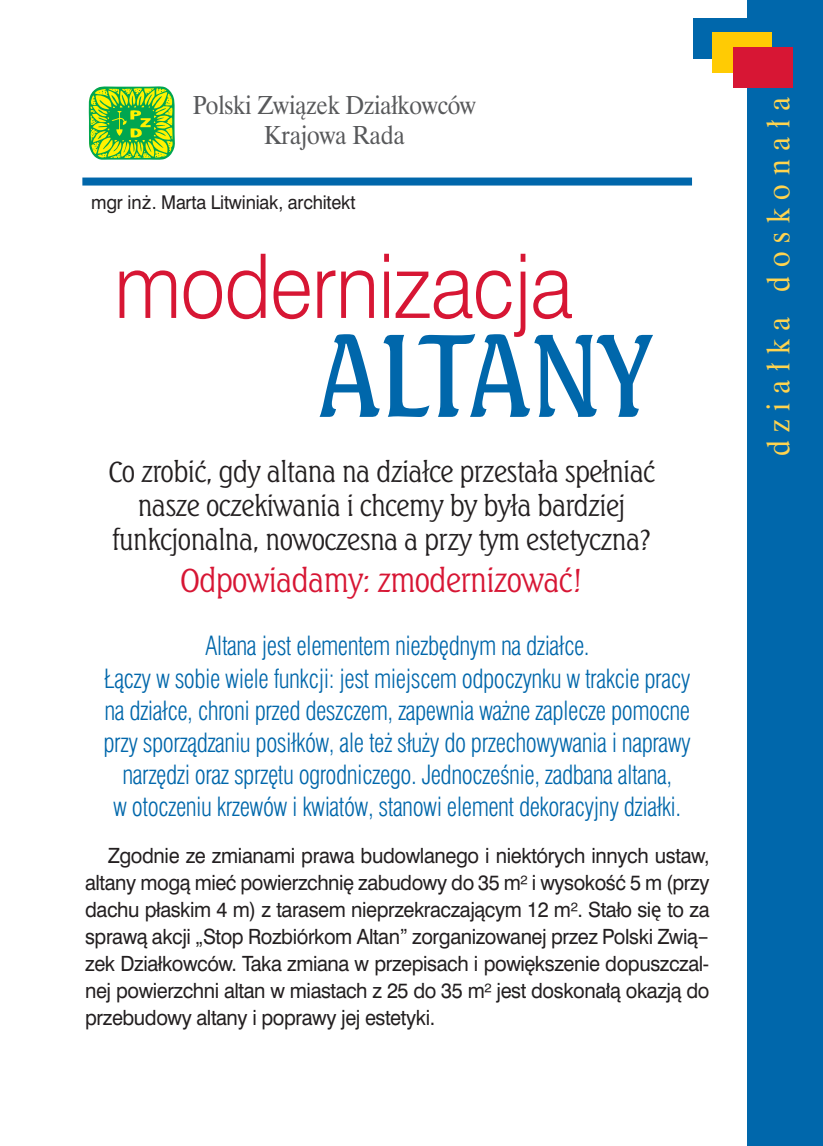
<style>
.page{position:relative;width:823px;height:1146px;background:#fff}
.page>*{position:absolute;margin:0;border:0;box-sizing:border-box;transform-origin:0 0}
.t1{font:500 113.4px "Seagull PL";letter-spacing:-.01em;color:#0067ab;scale:.9 1}
.t2{font:300 89.2px "Swiss 721 PL";letter-spacing:-.01em;color:#d71634;scale:.9 1}
.t3{font:300 32px "Seagull PL";letter-spacing:-.02em;color:#d71634;scale:.95 1}
.t4{font:32px "Dutch 801 PL";letter-spacing:.3em;color:#ffd44f;scale:.9 1}
.t5{font:300 28px/34px "Seagull PL";letter-spacing:-.02em;color:#231f20;text-align:center;scale:.95 1}
.t6{font:300 condensed 26px/32px "Swiss 721 PL";letter-spacing:-.02em;color:#0067ab;text-align:center;scale:.95 1}
.t7{font:26px/30px "Dutch 801 PL";letter-spacing:-.01em;color:#58595b;text-align:center;scale:.9 1}
.t8{font:21px/27px "Swiss 721 PL";letter-spacing:-.02em;color:#231f20;text-align:justify;scale:.95 1}
.t9{font:19px "Swiss 721 PL";letter-spacing:-.01em;color:#231f20;scale:.95 1}
.s1{font-family:"Lucida Grande"}
</style>
<div class="page">
<div style="left:747px;top:0;width:75px;height:1145px;background:#0067ab"></div>
<div style="left:693px;top:18px;width:59px;height:41px;background:#0067ab"></div>
<div style="left:712px;top:32px;width:59px;height:41px;background:#ffcb04"></div>
<div style="left:732px;top:47px;width:60px;height:41px;background:#d71634"></div>
<svg style="left:89px;top:86px;width:86px;height:74px;background:#76c936"></svg>
<div style="left:82px;top:177px;width:609px;height:8px;background:#0067ab"></div>
<p class="t7" style="left:193px;top:93px;width:316px">Polski Zwiàzek Działkowców<br>Krajowa Rada</p>
<p class="t9" style="left:91px;top:195px;width:279px">mgr in<span class="s1">ż</span>. Marta Litwiniak, architekt</p>
<h2 class="t2" style="left:114px;top:243px;width:511px">modernizacja</h2>
<h1 class="t1" style="left:317px;top:327px;width:373px">ALTANY</h1>
<h3 class="t5" style="left:108px;top:457px;width:576px">Co zrobiç, gdy altana na działce przestała spełniaç nasze oczekiwania i chcemy by była bardziej funkcjonalna, nowoczesna a przy tym estetyczna?</h3>
<h3 class="t3" style="left:180px;top:566px;width:426px">Odpowiadamy: zmodernizowaç!</h3>
<p class="t6" style="left:103px;top:631px;width:619px">Altana jest elementem niezb´dnym na działce.<br>¸àczy w sobie wiele funkcji: jest miejscem odpoczynku w trakcie pracy na działce, chroni przed deszczem, zapewnia wa˝ne zaplecze pomocne przy sporzàdzaniu posiłków, ale te˝ słu˝y do przechowywania i naprawy narz´dzi oraz sprz´tu ogrodniczego. JednoczeÊnie, zadbana altana,<br>w otoczeniu krzewów i kwiatów, stanowi element dekoracyjny działki.</p>
<p class="t8" style="left:85px;top:843px;width:658px;text-indent:23px">Zgod nie ze zmia na mi pra wa bu dow la ne go i nie któ rych in nych ustaw, al ta ny mo gà mieç po wierzch ni´ za bu do wy do 35 m² i wy so koÊç 5 m (przy da chu pła skim 4 m) z ta ra sem nie prze kra czajàcym 12 m². Sta ło si<span class="s1">ę</span> to za spra wà ak cji „Stop Roz biór kom Al tan” zor ga ni zo wa nej przez Pol ski Zwià&shy;zek Dział kow ców. Ta ka zmia na w prze pi sach i po wi´k sze nie do pusz czal - nej po wierzch ni al tan w mia stach z 25 do 35 m² jest do sko na ∏à oka zjà do prze bu do wy al ta ny i po pra wy jej es te ty ki.</p>
<h3 class="t4" style="left:766px;top:456px;width:400px;rotate:-90deg">dzia∏ka doskona∏a</h3>
</div>
